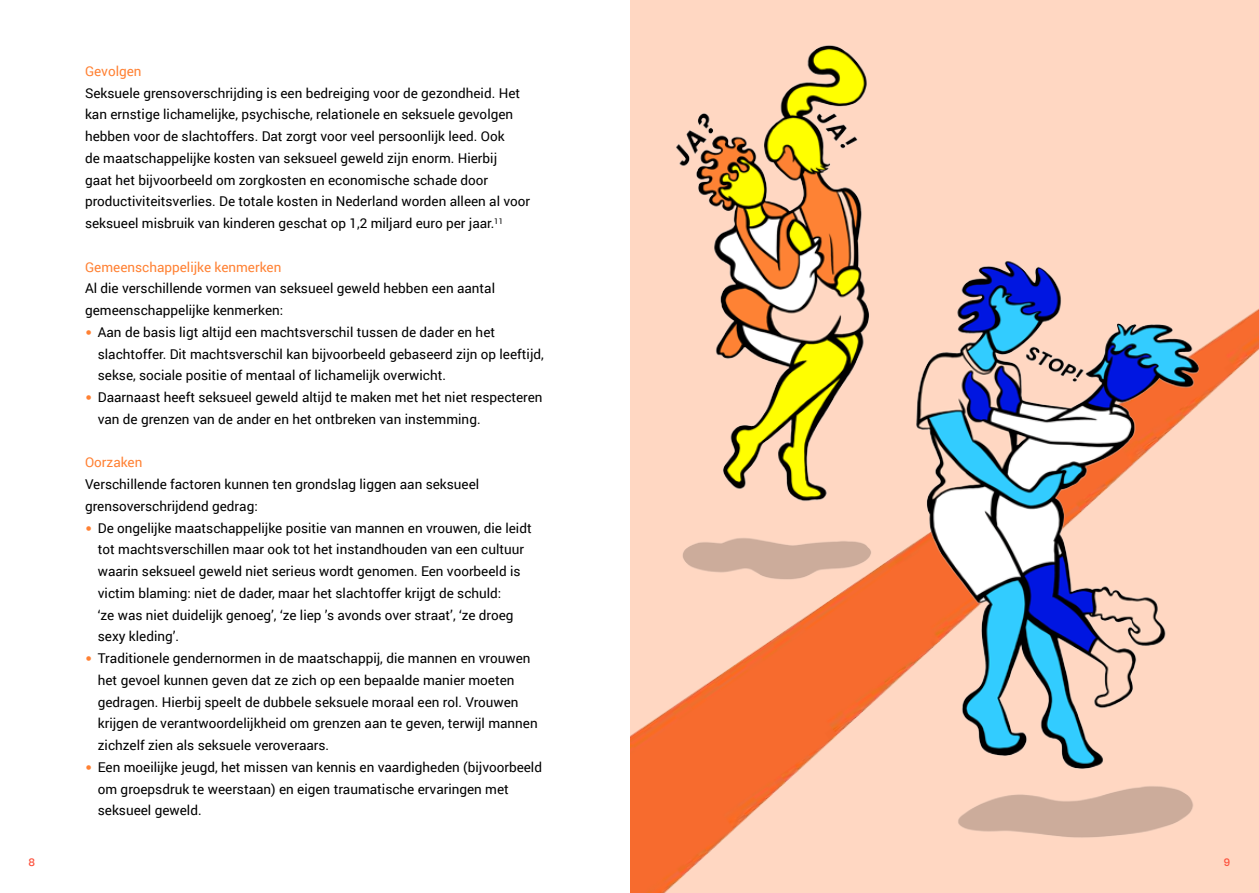
<style>
.page{position:relative;width:1259px;height:893px;background:#fff}
.page>*{position:absolute;margin:0;border:0;box-sizing:border-box;transform-origin:0 0}
.t1{font:13.5px/21.8px "Roboto";color:#000}
.t2{font:13.5px "Roboto";color:#ff8133}
.t3{font:500 10.5px "Poppins";color:#fd4d38}
.s1{font-family:"Poppins";font-weight:900;color:#ff8133}
</style>
<div class="page">
<img style="left:630px;top:0;width:629px;height:893px">
<img style="left:874px;top:205px;width:365px;height:670px">
<img style="left:634px;top:9px;width:285px;height:606px">
<p class="t3" style="left:29px;top:856px;width:8px">8</p>
<p class="t2" style="left:85px;top:61px;width:58px">Gevolgen</p>
<p class="t1" style="left:85px;top:81px;width:446px">Seksuele grensoverschrijding is een bedreiging voor de gezondheid. Het kan ernstige lichamelijke, psychische, relationele en seksuele gevolgen hebben voor de slachtoffers. Dat zorgt voor veel persoonlijk leed. Ook<br>de maatschappelijke kosten van seksueel geweld zijn enorm. Hierbij<br>gaat het bijvoorbeeld om zorgkosten en economische schade door productiviteitsverlies. De totale kosten in Nederland worden alleen al voor seksueel misbruik van kinderen geschat op 1,2 miljard euro per jaar.<sup>11</sup></p>
<p class="t2" style="left:85px;top:257px;width:198px">Gemeenschappelijke kenmerken</p>
<p class="t1" style="left:85px;top:277px;width:411px">Al die verschillende vormen van seksueel geweld hebben een aantal gemeenschappelijke kenmerken:</p>
<p class="t1" style="left:98px;top:321px;width:447px;text-indent:-13px"><span class="s1">•</span> Aan de basis ligt altijd een machtsverschil tussen de dader en het slachtoffer. Dit machtsverschil kan bijvoorbeeld gebaseerd zijn op leeftijd, sekse, sociale positie of mentaal of lichamelijk overwicht.</p>
<p class="t1" style="left:98px;top:386px;width:446px;text-indent:-13px"><span class="s1">•</span> Daarnaast heeft seksueel geweld altijd te maken met het niet respecteren van de grenzen van de ander en het ontbreken van instemming.</p>
<p class="t2" style="left:85px;top:453px;width:59px">Oorzaken</p>
<p class="t1" style="left:85px;top:473px;width:396px">Verschillende factoren kunnen ten grondslag liggen aan seksueel grensoverschrijdend gedrag:</p>
<p class="t1" style="left:98px;top:516px;width:435px;text-indent:-13px"><span class="s1">•</span> De ongelijke maatschappelijke positie van mannen en vrouwen, die leidt tot machtsverschillen maar ook tot het instandhouden van een cultuur waarin seksueel geweld niet serieus wordt genomen. Een voorbeeld is victim blaming: niet de dader, maar het slachtoffer krijgt de schuld:<br>‘ze was niet duidelijk genoeg’, ‘ze liep ’s avonds over straat’, ‘ze droeg sexy kleding’.</p>
<p class="t1" style="left:98px;top:647px;width:441px;text-indent:-13px"><span class="s1">•</span> Traditionele gendernormen in de maatschappij, die mannen en vrouwen het gevoel kunnen geven dat ze zich op een bepaalde manier moeten gedragen. Hierbij speelt de dubbele seksuele moraal een rol. Vrouwen krijgen de verantwoordelijkheid om grenzen aan te geven, terwijl mannen zichzelf zien als seksuele veroveraars.</p>
<p class="t1" style="left:98px;top:756px;width:446px;text-indent:-13px"><span class="s1">•</span> Een moeilijke jeugd, het missen van kennis en vaardigheden (bijvoorbeeld om groepsdruk te weerstaan) en eigen traumatische ervaringen met seksueel geweld.</p>
<p class="t3" style="left:1224px;top:856px;width:8px">9</p>
</div>
